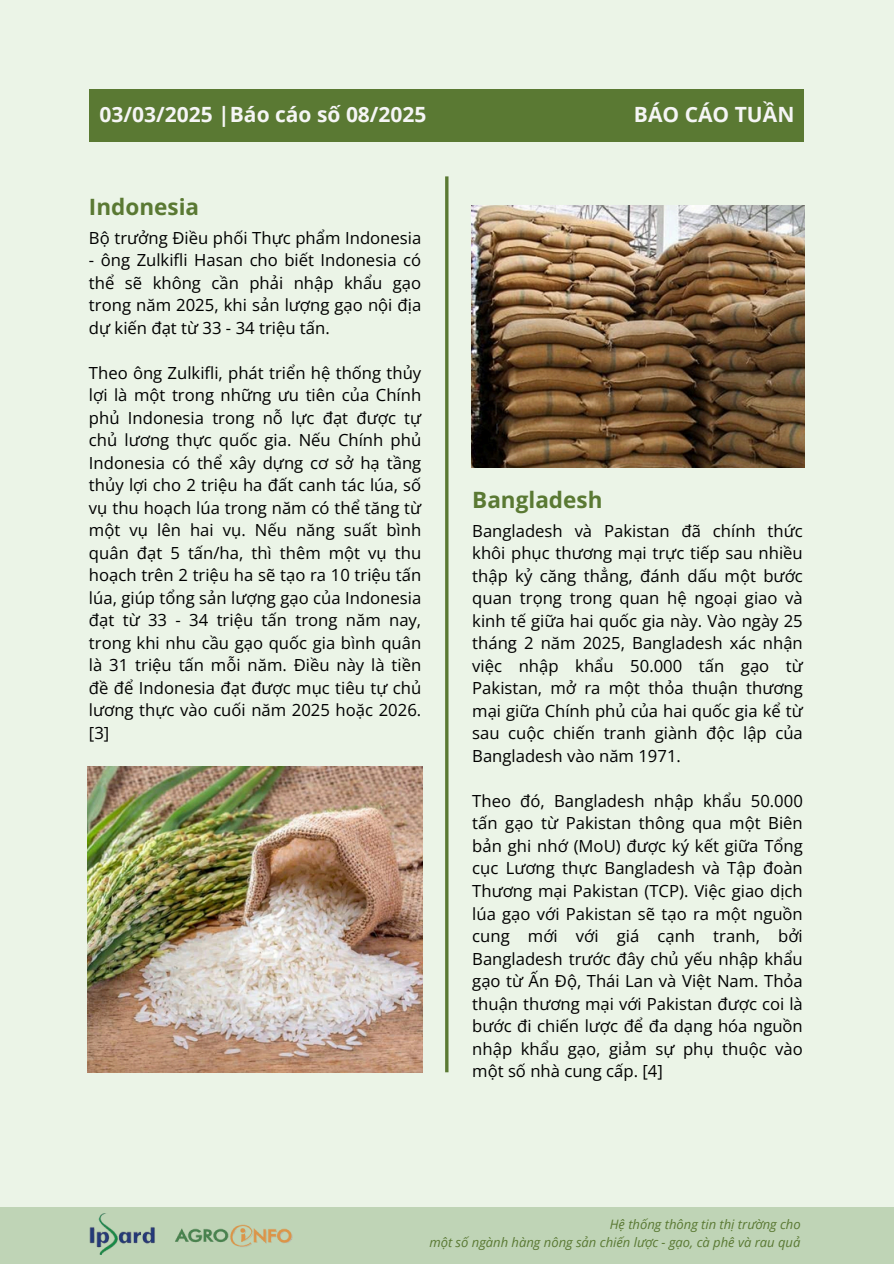
<style>
.page{position:relative;width:894px;height:1264px;background:#fff}
.page>*{position:absolute;margin:0;border:0;box-sizing:border-box;transform-origin:0 0}
.t1{font:700 22.5px "Open Sans";color:#5a7933}
.t2{font:700 21px "Open Sans";color:#f5f5f5}
.t3{font:16.65px/22.5px "Open Sans";color:#000;text-align:justify}
.t4{font:italic 13.05px "Open Sans";color:#5a7933}
</style>
<div class="page">
<div style="left:0;top:0;width:893px;height:1263px;background:#ebf4e7"></div>
<hr style="left:445px;top:176px;width:3px;height:896px;background:#5a7933">
<div style="left:89px;top:89px;width:715px;height:53px;background:#5a7933"></div>
<div style="left:0;top:1207px;width:893px;height:56px;background:#bfd4b6"></div>
<img style="left:89px;top:1213px;width:66px;height:41px">
<img style="left:175px;top:1224px;width:118px;height:23px">
<img style="left:472px;top:206px;width:331px;height:261px">
<img style="left:88px;top:766px;width:334px;height:306px">
<h3 class="t2" style="left:99px;top:100px;width:328px">03/03/2025 |Báo cáo số 08/2025</h3>
<h3 class="t2" style="left:633px;top:100px;width:162px">BÁO CÁO TUẦN</h3>
<h2 class="t1" style="left:89px;top:191px;width:112px">Indonesia</h2>
<h1 class="t3" style="left:89px;top:226px;width:334px">Bộ trưởng Điều phối Thực phẩm Indonesia</h1>
<h1 class="t3" style="left:89px;top:248px;width:334px">- ông Zulkifli Hasan cho biết Indonesia có thể sẽ không cần phải nhập khẩu gạo trong năm 2025, khi sản lượng gạo nội địa dự kiến đạt từ 33 - 34 triệu tấn.</h1>
<h2 class="t3" style="left:89px;top:361px;width:334px">Theo ông Zulkifli, phát triển hệ thống thủy lợi là một trong những ưu tiên của Chính phủ Indonesia trong nỗ lực đạt được tự chủ lương thực quốc gia. Nếu Chính phủ Indonesia có thể xây dựng cơ sở hạ tầng thủy lợi cho 2 triệu ha đất canh tác lúa, số vụ thu hoạch lúa trong năm có thể tăng từ một vụ lên hai vụ. Nếu năng suất bình quân đạt 5 tấn/ha, thì thêm một vụ thu hoạch trên 2 triệu ha sẽ tạo ra 10 triệu tấn lúa, giúp tổng sản lượng gạo của Indonesia đạt từ 33 - 34 triệu tấn trong năm nay, trong khi nhu cầu gạo quốc gia bình quân là 31 triệu tấn mỗi năm. Điều này là tiền đề để Indonesia đạt được mục tiêu tự chủ lương thực vào cuối năm 2025 hoặc 2026. [3]</h2>
<p class="t1" style="left:472px;top:484px;width:132px">Bangladesh</p>
<h2 class="t3" style="left:472px;top:519px;width:332px">Bangladesh và Pakistan đã chính thức khôi phục thương mại trực tiếp sau nhiều thập kỷ căng thẳng, đánh dấu một bước quan trọng trong quan hệ ngoại giao và kinh tế giữa hai quốc gia này. Vào ngày 25 tháng 2 năm 2025, Bangladesh xác nhận việc nhập khẩu 50.000 tấn gạo từ Pakistan, mở ra một thỏa thuận thương mại giữa Chính phủ của hai quốc gia kể từ sau cuộc chiến tranh giành độc lập của Bangladesh vào năm 1971.</h2>
<h3 class="t3" style="left:472px;top:789px;width:332px">Theo đó, Bangladesh nhập khẩu 50.000 tấn gạo từ Pakistan thông qua một Biên bản ghi nhớ (MoU) được ký kết giữa Tổng cục Lương thực Bangladesh và Tập đoàn Thương mại Pakistan (TCP). Việc giao dịch lúa gạo với Pakistan sẽ tạo ra một nguồn cung mới với giá cạnh tranh, bởi Bangladesh trước đây chủ yếu nhập khẩu gạo từ Ấn Độ, Thái Lan và Việt Nam. Thỏa thuận thương mại với Pakistan được coi là bước đi chiến lược để đa dạng hóa nguồn nhập khẩu gạo, giảm sự phụ thuộc vào một số nhà cung cấp. [4]</h3>
<p class="t4" style="left:609px;top:1215px;width:192px">Hệ thống thông tin thị trường cho</p>
<p class="t4" style="left:429px;top:1232px;width:372px">một số ngành hàng nông sản chiến lược - gạo, cà phê và rau quả</p>
</div>
